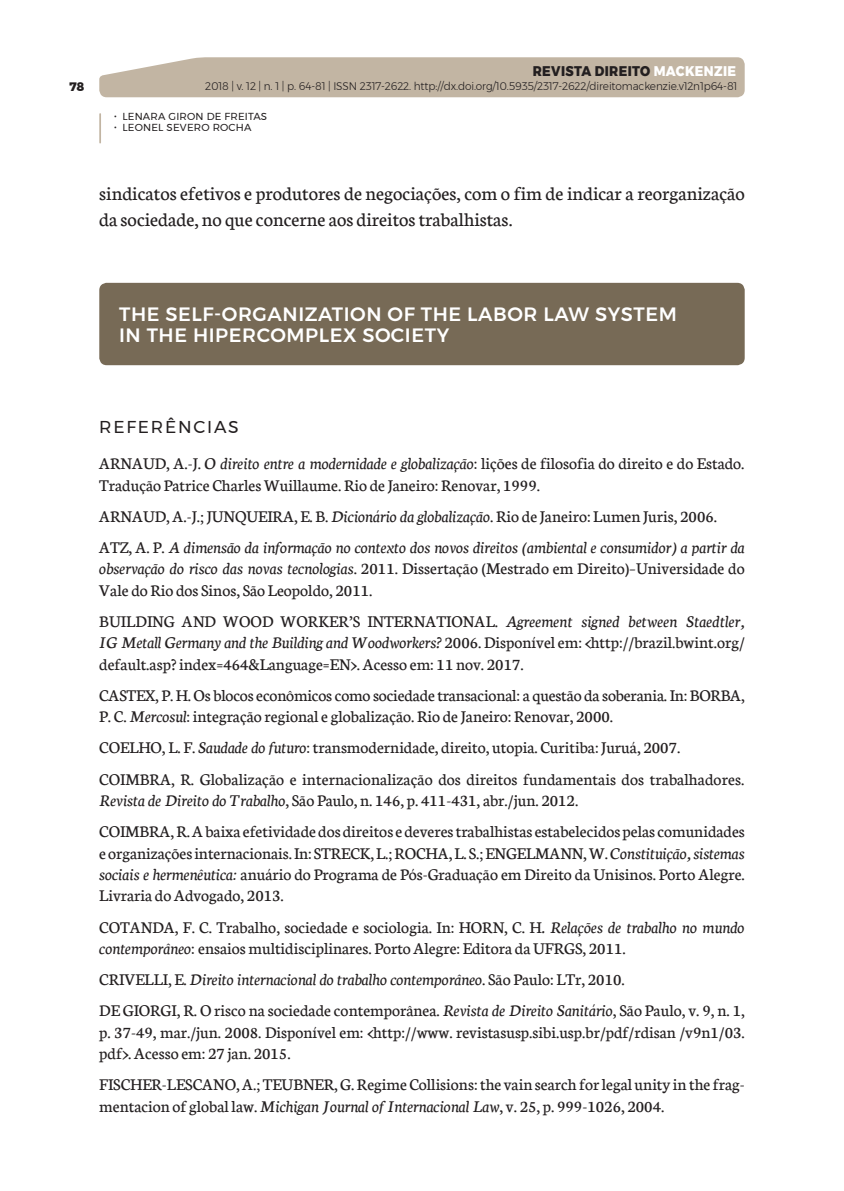
<style>
.page{position:relative;width:844px;height:1191px;background:#fff}
.page>*{position:absolute;margin:0;border:0;box-sizing:border-box;transform-origin:0 0}
.t1{font:20.47px/26.6px "Neuton";color:#231f20}
.t2{font:500 19.25px/21px "Montserrat";letter-spacing:.03em;color:#fff}
.t3{font:17.5px/21.3px "Neuton";color:#231f20}
.t4{font:italic 17.5px/31.3px "Neuton";color:#231f20}
.t5{font:17.15px "Montserrat";letter-spacing:.105em;color:#231f20}
.t6{font:800 14px "Montserrat";letter-spacing:.03em;color:#231f20;scale:.9 1}
.t7{font:800 12.25px "Montserrat";color:#231f20}
.t8{font:300 11.03px "Montserrat";letter-spacing:-.01em;color:#231f20;scale:.95 1}
.t9{font:10.15px "Montserrat";letter-spacing:.02em;color:#231f20}
.s1{color:#fff}
.s2{font-style:italic}
.s3{font-style:normal}
</style>
<div class="page">
<div style="left:99px;top:57px;width:645px;height:40px;background:#c2b5a3"></div>
<hr style="left:99px;top:114px;width:2px;height:29px;background:#c2b5a3">
<div style="left:99px;top:283px;width:645px;height:82px;background:#776a56;border-radius:7px"></div>
<p class="t6" style="left:532px;top:59px;width:228px">REVISTA DIREITO <span class="s1">MACKENZIE</span></p>
<p class="t7" style="left:69px;top:76px;width:17px">78</p>
<p class="t8" style="left:205px;top:78px;width:561px">2018 | v. 12 | n. 1 | p. 64-81 | ISSN 2317-2622. http://dx.doi.org/10.5935/2317-2622/direitomackenzie.v12n1p64-81</p>
<p class="t9" style="left:114px;top:109px;width:154px">• LENARA GIRON DE FREITAS</p>
<p class="t9" style="left:114px;top:120px;width:139px">• LEONELS EVERO ROCHA</p>
<p class="t1" style="left:99px;top:180px;width:647px">sindicatos efetivos e produtores de negociações, com o fim de indicar a reorganização da sociedade, no que concerne aos direitos trabalhistas.</p>
<p class="t2" style="left:119px;top:304px;width:559px">THE SELF-ORGANIZATION OF THE LABOR LAW SYSTEM<br>IN THE HIPERCOMP</p>
<p class="t2" style="left:319px;top:325px;width:70px">LEX SOCIE</p>
<p class="t2" style="left:424px;top:325px;width:26px">TY</p>
<p class="t5" style="left:99px;top:414px;width:141px">REFERÊNCIAS</p>
<p class="t3" style="left:99px;top:453px;width:646px">ARNAUD, A.-J. <span class="s2">O direito entre a modernidade e globalização</span>: lições de filosofia do direito e do Estado.<br>Tradução Patrice Charles Wuillaume. Rio de Janeiro: Renovar, 1999.</p>
<p class="t4" style="left:99px;top:500px;width:647px"><span class="s3">ARNAUD, A.-J.; JUNQUEIRA, E. B.</span> Dicionário da globalização<span class="s3">. Rio de Janeiro: Lumen Juris, 2006.<br>ATZ, A. P.</span> A dimensão da informação no contexto dos novos direitos (ambiental e consumidor) a partir da</p>
<p class="t3" style="left:99px;top:558px;width:646px"><span class="s2">observação do risco das novas tecnologias</span>. 2011. Dissertação (Mestrado em Direito)–Universidade do<br>Vale do Rio dos Sinos, São Leopoldo, 2011.</p>
<p class="t3" style="left:99px;top:611px;width:647px;text-align:justify">BUILDING AND WOOD WORKER’S INTERNATIONAL. <span class="s2">Agreement signed between Staedtler, IG Metall Germany and the Building and Woodworkers?</span> 2006. Disponível em: &lt;http://brazil.bwint.org/ default.asp? index=464&amp;Language=EN&gt;. Acesso em: 11 nov. 2017.</p>
<p class="t3" style="left:99px;top:684px;width:646px">CASTEX, P. H. Os blocos econômicos como sociedade transacional: a questão da soberania. In: BORBA,<br>P. C. <span class="s2">Mercosul</span>: integração regional e globalização. Rio de Janeiro: Renovar, 2000.</p>
<p class="t3" style="left:99px;top:732px;width:646px;line-height:31.3px">COELHO, L. F. <span class="s2">Saudade do futuro</span>: transmodernidade, direito, utopia. Curitiba: Juruá, 2007.<br>COIMBRA, R. Globalização e internacionalização dos direitos fundamentais dos trabalhadores.</p>
<p class="t3" style="left:99px;top:785px;width:647px;line-height:31.3px"><span class="s2">Revista de Direito do Trabalho</span>, São Paulo, n. 146, p. 411-431, abr./jun. 2012.<br>COIMBRA, R. A baixa efetividade dos direitos e deveres trabalhistas estabelecidos pelas comunidades</p>
<p class="t3" style="left:99px;top:842px;width:647px;text-align:justify">e organizações internacionais. In: STRECK, L.; ROCHA, L. S.; ENGELMANN, W. <span class="s2">Constituição, sistemas sociais e hermenêutica:</span> anuário do Programa de Pós-Graduação em Direito da Unisinos. Porto Alegre.<br>Livraria do Advogado, 2013.</p>
<p class="t3" style="left:99px;top:916px;width:646px">COTANDA, F. C. Trabalho, sociedade e sociologia. In: HORN, C. H<span class="s2">. Relações de trabalho no mundo contemporâneo</span>: ensaios multidisciplinares. Porto Alegre: Editora da UFRGS, 2011.</p>
<p class="t3" style="left:99px;top:964px;width:647px;line-height:31.3px">CRIVELLI, E. <span class="s2">Direito internacional do trabalho contemporâneo</span>. São Paulo: LTr, 2010.<br>DE GIORGI, R. O risco na sociedade contemporânea. <span class="s2">Revista de Direito Sanitário</span>, São Paulo, v. 9, n. 1,</p>
<p class="t3" style="left:99px;top:1021px;width:647px">p. 37-49, mar./jun. 2008. Disponível em: &lt;http://www. revistasusp.sibi.usp.br/pdf/rdisan /v9n1/03. pdf&gt;. Acesso em: 27 jan. 2015.</p>
<p class="t3" style="left:99px;top:1074px;width:646px">FISCHER-LESCANO, A.; TEUBNER, G. Regime Collisions: the vain search for legal unity in the frag&shy;mentacion of global law. <span class="s2">Michigan Journal of Internacional Law</span>, v. 25, p. 999-1026, 2004.</p>
</div>
